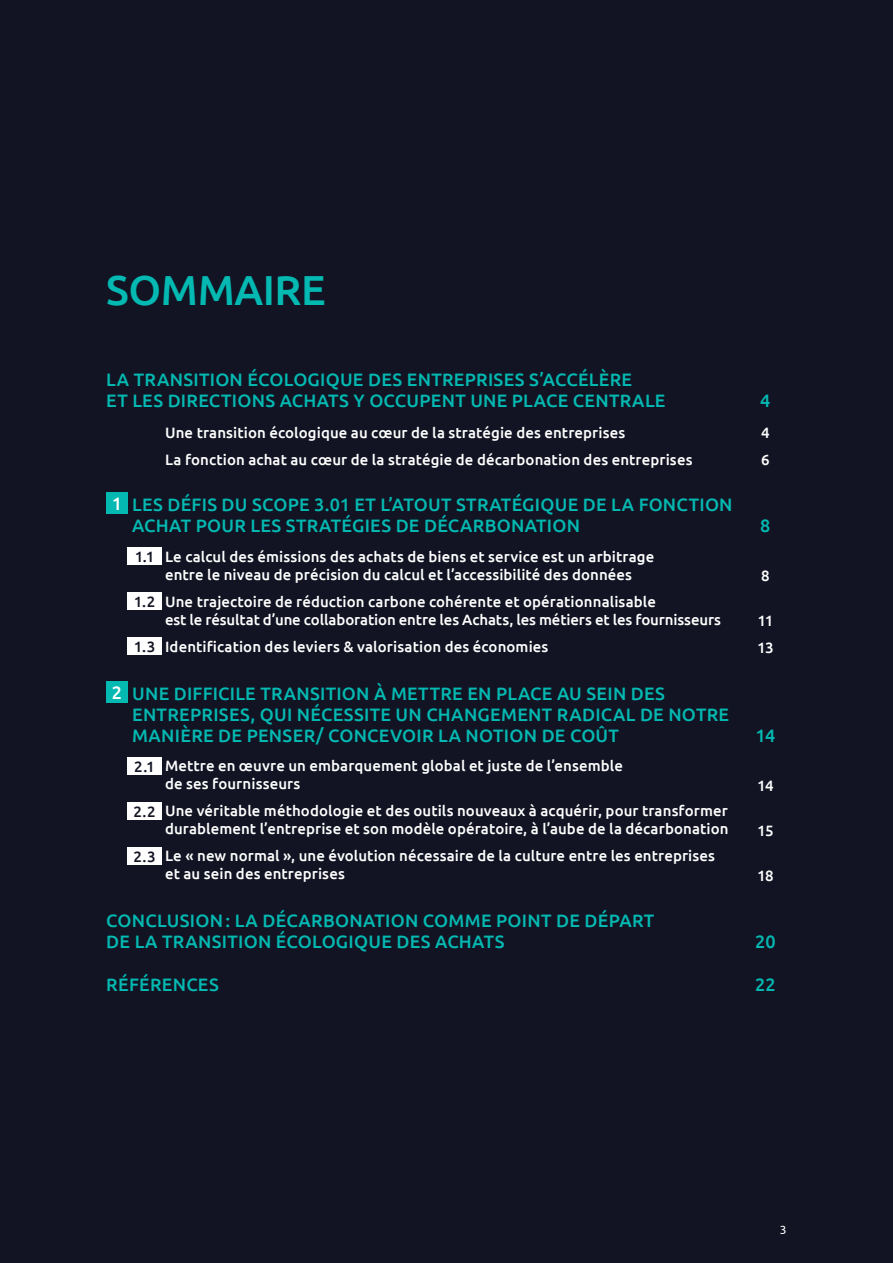
<style>
.page{position:relative;width:893px;height:1263px;background:#121423}
.page>*{position:absolute;margin:0;border:0;box-sizing:border-box;transform-origin:0 0}
.Titre_H2{font:500 42px "Ubuntu";letter-spacing:-.01em;color:#03b9b2}
.t1{font:500 18px/21px "Ubuntu";letter-spacing:.015em;color:#03b9b2}
.SOM_H1{font:500 18px "Ubuntu";color:#fff}
.t2{font:500 15px/18px "Ubuntu";letter-spacing:.005em;color:#fff}
.SOM_H2{font:500 15px "Ubuntu";color:#121423}
.t3{font:12px "Ubuntu";color:#fff}
</style>
<div class="page">
<div style="left:106px;top:493px;width:22px;height:21px;background:#03b9b2"></div>
<div style="left:128px;top:548px;width:34px;height:17px;background:#fff"></div>
<div style="left:128px;top:593px;width:34px;height:17px;background:#fff"></div>
<div style="left:128px;top:638px;width:34px;height:17px;background:#fff"></div>
<div style="left:106px;top:681px;width:22px;height:21px;background:#03b9b2"></div>
<div style="left:128px;top:757px;width:34px;height:17px;background:#fff"></div>
<div style="left:128px;top:802px;width:34px;height:17px;background:#fff"></div>
<div style="left:128px;top:847px;width:34px;height:17px;background:#fff"></div>
<p class="Titre_H2" style="left:106px;top:264px;width:221px">SOMMAIRE</p>
<p class="t1" style="left:106px;top:368px;width:561px">LA TRANSITION ÉCOLOGIQUE DES ENTREPRISES S’ACCÉLÈRE<br>ET LES DIRECTIONS ACHATS Y OCCUPENT UNE PLACE CENTRALE</p>
<p class="t1" style="left:760px;top:389px;width:12px">4</p>
<p class="t2" style="left:165px;top:423px;width:462px">Une transition écologique au cœur de la stratégie des entreprises</p>
<p class="t2" style="left:761px;top:423px;width:10px">4</p>
<p class="t2" style="left:165px;top:450px;width:529px">La fonction achat au cœur de la stratégie de décarbonation des entreprises</p>
<p class="t2" style="left:761px;top:450px;width:10px">6</p>
<p class="SOM_H1" style="left:112px;top:492px;width:12px">1</p>
<p class="t1" style="left:132px;top:494px;width:602px">LES DÉFIS DU SCOPE 3.01 ET L’ATOUT STRATÉGIQUE DE LA FONCTION<br>ACHAT POUR LES STRATÉGIES DE DÉCARBONATION</p>
<p class="SOM_H2" style="left:135px;top:547px;width:21px">1.1</p>
<p class="t2" style="left:165px;top:547px;width:491px">Le calcul des émissions des achats de biens et service est un arbitrage entre le niveau de précision du calcul et l’accessibilité des données</p>
<p class="SOM_H2" style="left:134px;top:592px;width:23px">1.2</p>
<p class="t2" style="left:165px;top:592px;width:557px">Une trajectoire de réduction carbone cohérente et opérationnalisable<br>est le résultat d’une collaboration entre les Achats, les métiers et les fournisseurs</p>
<p class="t1" style="left:760px;top:515px;width:12px">8</p>
<p class="t2" style="left:761px;top:566px;width:10px">8</p>
<p class="t2" style="left:757px;top:611px;width:17px">11</p>
<p class="SOM_H2" style="left:134px;top:637px;width:23px">1.3</p>
<p class="t2" style="left:165px;top:637px;width:385px">Identification des leviers &amp; valorisation des économies</p>
<p class="t2" style="left:757px;top:638px;width:18px">13</p>
<p class="SOM_H1" style="left:112px;top:681px;width:12px">2</p>
<p class="t1" style="left:132px;top:682px;width:599px">UNE DIFFICILE TRANSITION À METTRE EN PLACE AU SEIN DES<br>ENTREPRISES, QUI NÉCESSITE UN CHANGEMENT RADICAL DE NOTRE<br>MANIÈRE DE PENSER/ CONCEVOIR LA NOTION DE COÛT</p>
<p class="SOM_H2" style="left:134px;top:757px;width:22px">2.1</p>
<p class="t2" style="left:165px;top:756px;width:459px">Mettre en œuvre un embarquement global et juste de l’ensemble de ses fournisseurs</p>
<p class="SOM_H2" style="left:134px;top:802px;width:24px">2.2</p>
<p class="t2" style="left:165px;top:801px;width:565px">Une véritable méthodologie et des outils nouveaux à acquérir, pour transformer durablement l’entreprise et son modèle opératoire, à l’aube de la décarbonation</p>
<p class="SOM_H2" style="left:134px;top:847px;width:24px">2.3</p>
<p class="t2" style="left:165px;top:846px;width:552px">Le « new normal », une évolution nécessaire de la culture entre les entreprises et au sein des entreprises</p>
<p class="t1" style="left:106px;top:910px;width:550px">CONCLUSION: LA DÉCARBONATION COMME POINT DE DÉPART<br>DE LA TRANSITION ÉCOLOGIQUE DES ACHATS</p>
<p class="t1" style="left:755px;top:724px;width:21px">14</p>
<p class="t2" style="left:757px;top:776px;width:18px">14</p>
<p class="t2" style="left:757px;top:821px;width:18px">15</p>
<p class="t2" style="left:757px;top:866px;width:18px">18</p>
<p class="t1" style="left:755px;top:931px;width:22px">20</p>
<p class="t1" style="left:106px;top:973px;width:114px">RÉFÉRENCES</p>
<p class="t1" style="left:755px;top:973px;width:22px">22</p>
<p class="t3" style="left:780px;top:1222px;width:8px">3</p>
</div>
